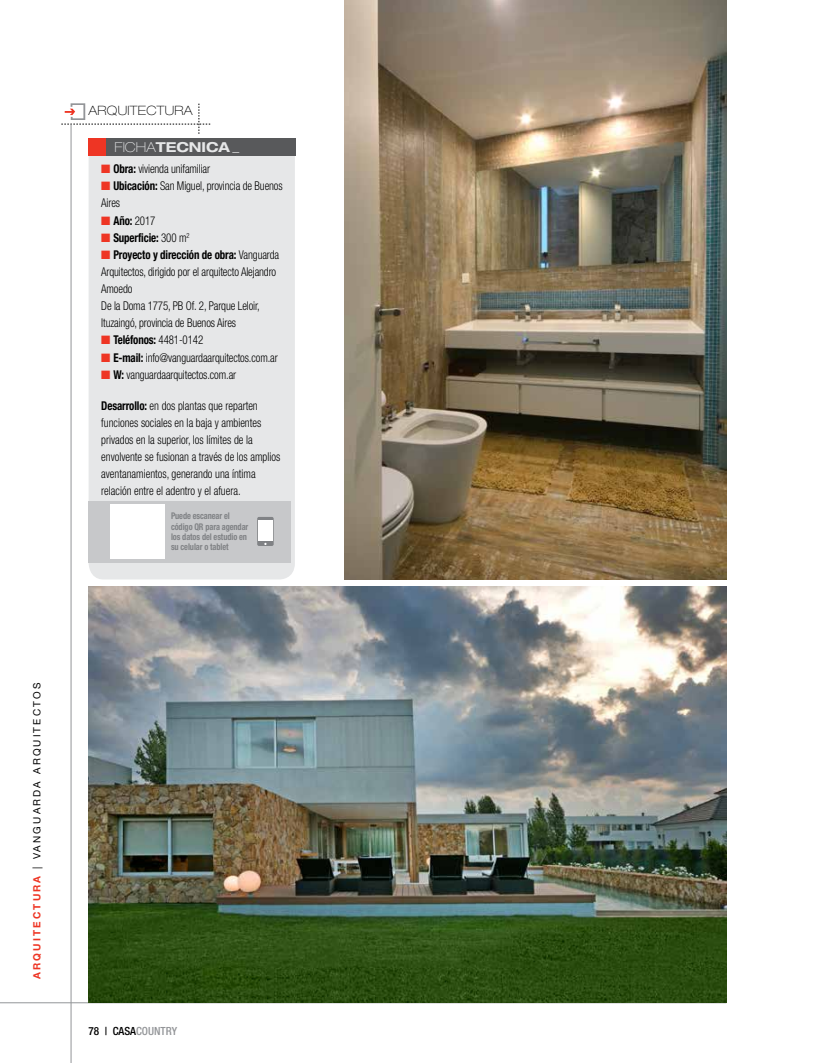
<style>
.page{position:relative;width:815px;height:1063px;background:#fff}
.page>*{position:absolute;margin:0;border:0;box-sizing:border-box;transform-origin:0 0}
.t1{font:700 expanded 13.75px "Helvetica Neue LT Std";color:#e6e7e8}
.t2{font:100 expanded 12.88px "Helvetica Neue LT Std";letter-spacing:.02em;color:#000}
.t3{font:300 condensed 12.12px/17.1px "Helvetica Neue LT Std";letter-spacing:-.01em;color:#000;scale:.9 1}
.t4{font:700 condensed 12.12px "Helvetica Neue LT Std";letter-spacing:-.01em;color:#000;scale:.9 1}
.t5{font:500 condensed 11.25px "Helvetica Neue LT Std";color:#000}
.t6{font:10px "Helvetica Neue LT Std";letter-spacing:.215em;color:#000}
.t7{font:700 condensed 9.25px/10.2px "Helvetica Neue LT Std";letter-spacing:-.01em;color:#808285;scale:.9 1}
.s1{font-weight:100}
.s2{color:#ee3524}
.s3{font-weight:700}
.s4{font-weight:300}
.s5{font-weight:700;color:#ee3524}
.s6{color:#939598}
</style>
<div class="page">
<svg style="left:61px;top:103px;width:149px;height:31px"></svg>
<hr style="left:71px;top:124px;width:1px;height:939px;background:#939598">
<img style="left:344px;top:0;width:382px;height:580px">
<div style="left:89px;top:139px;width:206px;height:440px;background:#e6e7e8;border-radius:16px"></div>
<div style="left:89px;top:501px;width:202px;height:62px;background:#c7c8ca"></div>
<div style="left:89px;top:138px;width:207px;height:18px;background:#58595b"></div>
<div style="left:89px;top:138px;width:17px;height:18px;background:#ee3524"></div>
<div style="left:111px;top:504px;width:54px;height:54px;background:#fff"></div>
<svg style="left:257px;top:517px;width:17px;height:29px"></svg>
<div style="left:258px;top:521px;width:15px;height:20px;background:#fff"></div>
<hr style="left:0;top:1003px;width:726px;height:1px;background:#939598">
<img style="left:89px;top:587px;width:637px;height:416px">
<p class="t2" style="left:89px;top:103px;width:106px">ARQUITECTURA</p>
<p class="t1" style="left:115px;top:138px;width:126px"><span class="s1">FICHA</span>TECNICA _</p>
<p class="t3" style="left:101px;top:160px;width:123px"><span class="s2">■</span> <span class="s3">Obra:</span> vivienda unifamiliar</p>
<p class="t3" style="left:101px;top:177px;width:203px"><span class="s2">■</span> <span class="s3">Ubicación:</span> San Miguel, provincia de Buenos<br>Aires</p>
<p class="t4" style="left:101px;top:213px;width:62px"><span class="s2">■</span> Año: <span class="s4">2017</span></p>
<p class="t4" style="left:101px;top:230px;width:100px"><span class="s2">■</span> Superficie: <span class="s4">300 m</span><sup>2</sup></p>
<p class="t3" style="left:101px;top:246px;width:199px"><span class="s2">■</span> <span class="s3">Proyecto y dirección de obra:</span> Vanguarda Arquitectos, dirigido por el arquitecto Alejandro Amoedo<br>De la Doma 1775, PB Of. 2, Parque Leloir, Ituzaingó, provincia de Buenos Aires</p>
<p class="t4" style="left:101px;top:333px;width:115px"><span class="s2">■</span> Teléfonos: <span class="s4">4481-0142</span></p>
<p class="t3" style="left:101px;top:349px;width:198px"><span class="s2">■</span> <span class="s3">E-mail:</span> info@vanguardaarquitectos.com.ar</p>
<p class="t3" style="left:101px;top:366px;width:152px"><span class="s2">■</span> <span class="s3">W:</span> vanguardaarquitectos.com.ar</p>
<p class="t3" style="left:101px;top:397px;width:201px"><span class="s3">Desarrollo:</span> en dos plantas que reparten funciones sociales en la baja y ambientes privados en la superior, los límites de la envolvente se fusionan a través de los amplios aventanamientos, generando una íntima relación entre el adentro y el afuera.</p>
<p class="t7" style="left:171px;top:511px;width:87px">Puede escanear el código QR para agendar los datos del estudio en su celular o tablet</p>
<p class="t6" style="left:31px;top:979px;width:298px;rotate:-90deg"><span class="s5">ARQUITECTURA</span> | VANGUARDA ARQUITECTOS</p>
<p class="t5" style="left:89px;top:1024px;width:90px">78 | CASA<span class="s6">COUNTRY</span></p>
</div>
